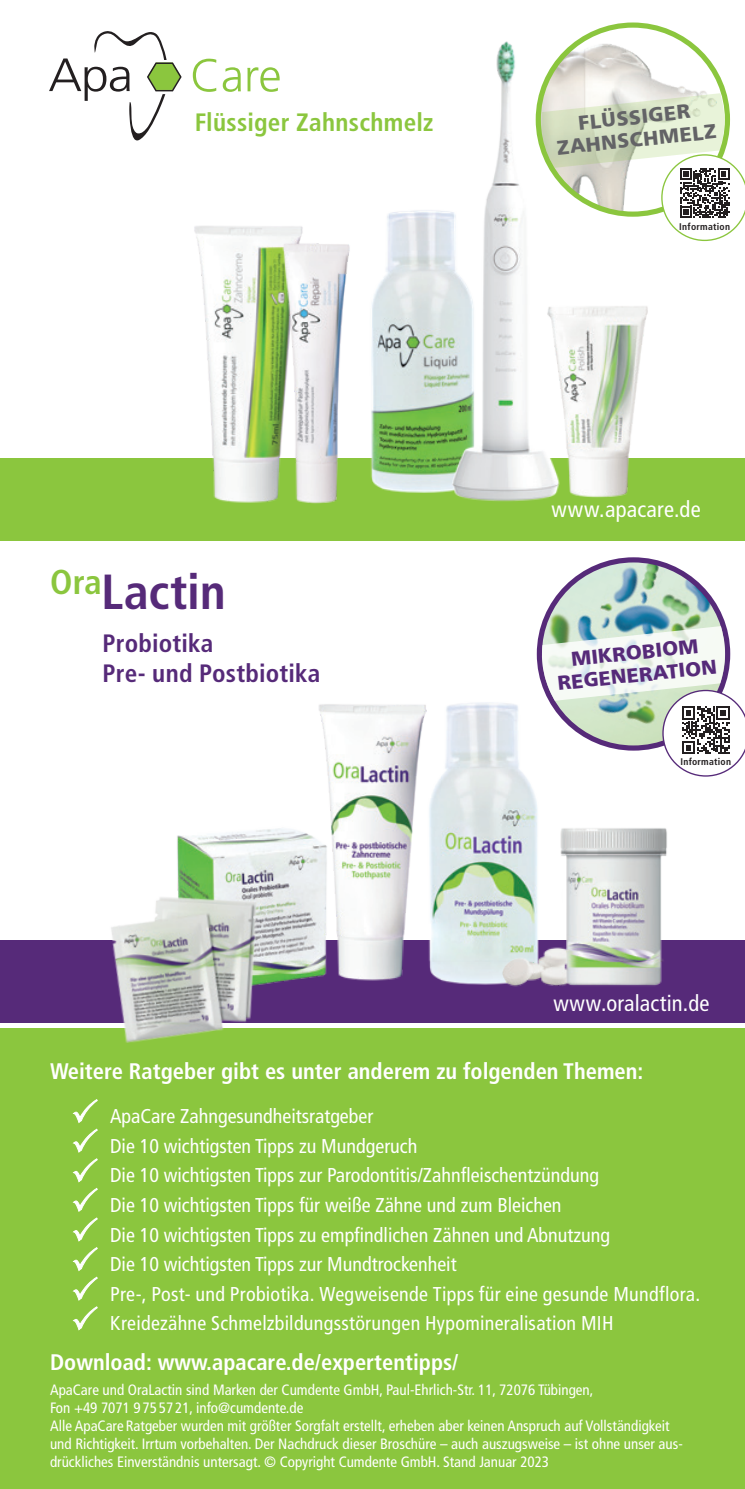
<style>
.page{position:relative;width:745px;height:1489px;background:#fff}
.page>*{position:absolute;margin:0;border:0;box-sizing:border-box;transform-origin:0 0}
.t1{font:700 condensed 49.25px "Frutiger LT Pro";color:#562a79}
.t2{font:700 condensed 25.25px/30.2px "Frutiger LT Pro";letter-spacing:.005em;color:#562a79}
.t3{font:700 condensed 25.25px "Frutiger LT Pro";letter-spacing:.01em;color:#8bc63e}
.t4{font:700 condensed 22.5px "Frutiger LT Pro";color:#fff}
.t5{font:condensed 22.5px "Frutiger LT Pro";letter-spacing:.01em;color:#fff}
.t6{font:condensed 20px/29.5px "Frutiger LT Pro";color:#fff}
.t7{font:900 20px/22.5px "Frutiger Neue LT Pro";color:#562a79;text-align:center}
.t8{font:900 20px/22.5px "Frutiger Neue LT Pro";color:#636366;text-align:center}
.t9{font:condensed 15px/18px "Frutiger LT Pro";color:#fff}
.t10{font:700 condensed 9.75px "Frutiger LT Pro";letter-spacing:.03em;color:#231f20}
</style>
<div class="page">
<div style="left:0;top:1028px;width:744px;height:460px;background:#8bc63e"></div>
<div style="left:0;top:940px;width:744px;height:82px;background:#562a79"></div>
<div style="left:0;top:458px;width:744px;height:82px;background:#8bc63e"></div>
<svg style="left:72px;top:1099px;width:26px;height:232px"></svg>
<img style="left:194px;top:226px;width:109px;height:277px">
<img style="left:376px;top:210px;width:72px;height:283px">
<img style="left:263px;top:234px;width:113px;height:270px">
<svg style="left:193px;top:59px;width:86px;height:33px"></svg>
<svg style="left:49px;top:31px;width:132px;height:109px"></svg>
<img style="left:448px;top:41px;width:123px;height:461px">
<img style="left:538px;top:25px;width:189px;height:189px;border-radius:94px">
<svg style="left:539px;top:93px;width:205px;height:148px"></svg>
<img style="left:539px;top:560px;width:188px;height:188px;border-radius:94px">
<img style="left:319px;top:704px;width:95px;height:277px">
<img style="left:414px;top:673px;width:126px;height:312px">
<img style="left:177px;top:816px;width:177px;height:168px">
<img style="left:98px;top:886px;width:172px;height:157px">
<img style="left:494px;top:904px;width:38px;height:83px">
<img style="left:532px;top:822px;width:135px;height:164px">
<svg style="left:540px;top:626px;width:204px;height:150px"></svg>
<img style="left:540px;top:279px;width:108px;height:222px">
<p class="t3" style="left:194px;top:108px;width:240px">Flüssiger Zahnschmelz</p>
<h1 class="t1" style="left:50px;top:563px;width:177px"><sup>Ora</sup>Lactin</h1>
<p class="t2" style="left:102px;top:628px;width:219px">Probiotika<br>Pre- und Postbiotika</p>
<p class="t8" style="left:553px;top:114px;width:161px;rotate:-6deg">FLÜSSIGER<br>ZAHNSCHMELZ</p>
<p class="t10" style="left:678px;top:220px;width:52px">Information</p>
<p class="t5" style="left:551px;top:496px;width:150px">www.apacare.de</p>
<p class="t7" style="left:554px;top:649px;width:161px;rotate:-6deg">MIKROBIOM<br>REGENERATION</p>
<p class="t10" style="left:680px;top:755px;width:52px">Information</p>
<p class="t5" style="left:553px;top:989px;width:158px">www.oralactin.de</p>
<p class="t4" style="left:50px;top:1058px;width:594px">Weitere Ratgeber gibt es unter anderem zu folgenden Themen:</p>
<p class="t6" style="left:110px;top:1101px;width:591px">ApaCare Zahngesundheitsratgeber<br>Die 10 wichtigsten Tipps zu Mundgeruch<br>Die 10 wichtigsten Tipps zur Parodontitis/Zahnfleischentzündung<br>Die 10 wichtigsten Tipps für weiße Zähne und zum Bleichen<br>Die 10 wichtigsten Tipps zu empfindlichen Zähnen und Abnutzung<br>Die 10 wichtigsten Tipps zur Mundtrockenheit<br>Pre-, Post- und Probiotika. Wegweisende Tipps für eine gesunde Mundflora.<br>Kreidezähne Schmelzbildungsstörungen Hypomineralisation MIH</p>
<p class="t4" style="left:50px;top:1348px;width:409px">Download: www.apacare.de/expertentipps/</p>
<p class="t9" style="left:50px;top:1380px;width:633px">ApaCare und OraLactin sind Marken der Cumdente GmbH, Paul-Ehrlich-Str. 11, 72076 Tübingen,<br>Fon +49 7071 9 75 57 21, info@cumdente.de<br>Alle ApaCare Ratgeber wurden mit größter Sorgfalt erstellt, erheben aber keinen Anspruch auf Vollständigkeit und Richtigkeit. Irrtum vorbehalten. Der Nachdruck dieser Broschüre – auch auszugsweise – ist ohne unser aus&shy;drückliches Einverständnis untersagt. © Copyright Cumdente GmbH. Stand Januar 2023</p>
</div>
